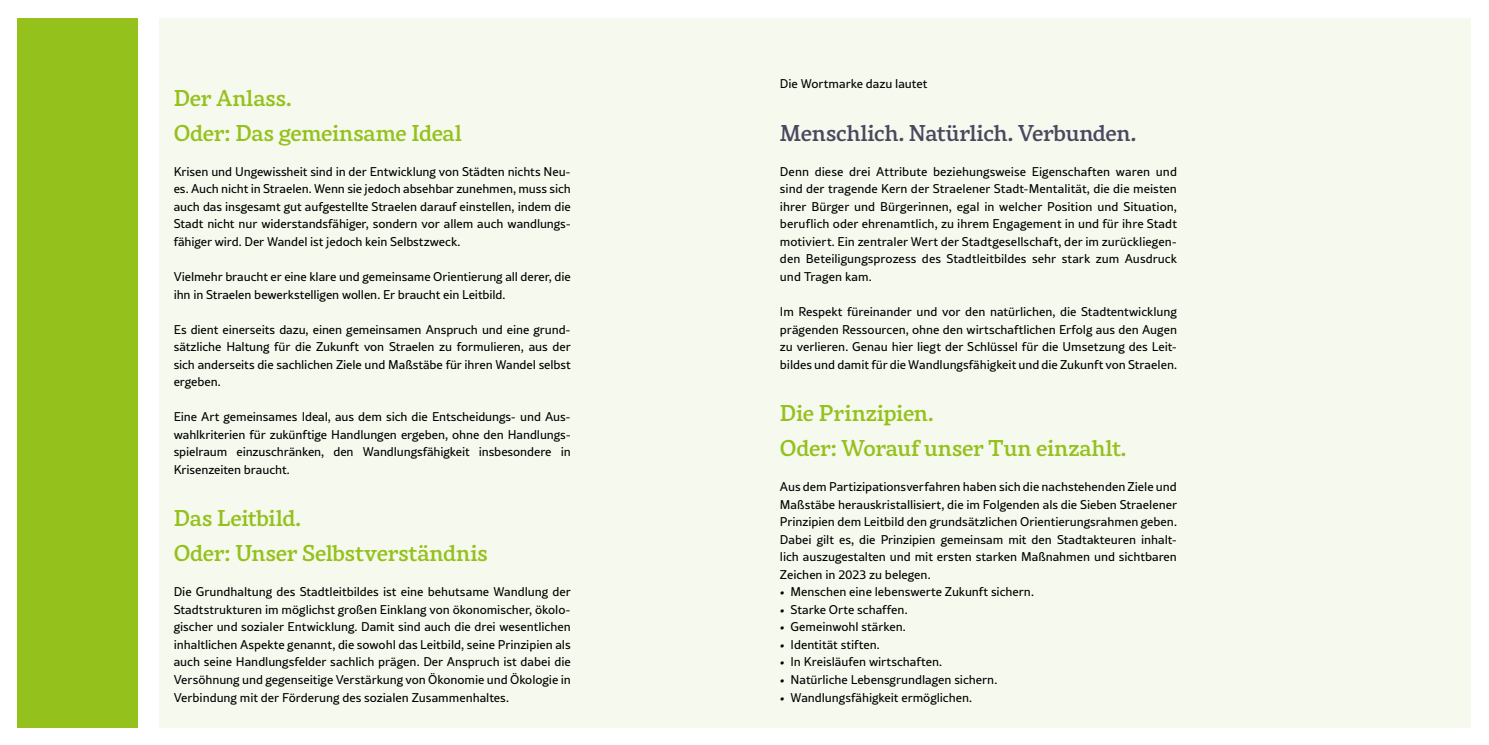
<style>
.page{position:relative;width:1489px;height:745px;background:#fff}
.page>*{position:absolute;margin:0;border:0;box-sizing:border-box;transform-origin:0 0}
.t1{font:500 22.5px/35px "Rival";letter-spacing:-.01em;color:#94c11c}
.t2{font:500 22.5px "Rival";letter-spacing:-.01em;color:#48495f}
.t3{font:12.5px/17.5px "Rival Sans";letter-spacing:-.005em;color:#000;text-align:justify}
.s1{font-family:"Rival"}
</style>
<div class="page">
<div style="left:159px;top:18px;width:1311px;height:708px;background:#f6f9ed"></div>
<div style="left:18px;top:18px;width:120px;height:708px;background:#94c11c"></div>
<h1 class="t1" style="left:174px;top:79px;width:289px">Der Anlass.<br>Oder: Das gemeinsame Ideal</h1>
<p class="t3" style="left:174px;top:162px;width:398px">Krisen und Ungewissheit sind in der Entwicklung von Städten nichts Neu&shy;es. Auch nicht in Straelen. Wenn sie jedoch absehbar zunehmen, muss sich auch das insgesamt gut aufgestellte Straelen darauf einstellen, indem die Stadt nicht nur widerstandsfähiger, sondern vor allem auch wandlungs&shy;fähiger wird. Der Wandel ist jedoch kein Selbstzweck.</p>
<p class="t3" style="left:174px;top:267px;width:398px">Vielmehr braucht er eine klare und gemeinsame Orientierung all derer, die ihn in Straelen bewerkstelligen wollen. Er braucht ein Leitbild.</p>
<p class="t3" style="left:174px;top:320px;width:398px">Es dient einerseits dazu, einen gemeinsamen Anspruch und eine grund&shy;sätzliche Haltung für die Zukunft von Straelen zu formulieren, aus der sich anderseits die sachlichen Ziele und Maßstäbe für ihren Wandel selbst ergeben.</p>
<p class="t3" style="left:174px;top:407px;width:398px">Eine Art gemeinsames Ideal, aus dem sich die Entscheidungs- und Aus&shy;wahlkriterien für zukünftige Handlungen ergeben, ohne den Handlungs&shy;spielraum einzuschränken, den Wandlungsfähigkeit insbesondere in Krisenzeiten braucht.</p>
<h1 class="t1" style="left:174px;top:499px;width:316px">Das Leitbild.<br>Oder: Unser Selbstverständnis</h1>
<p class="t3" style="left:174px;top:582px;width:398px">Die Grundhaltung des Stadtleitbildes ist eine behutsame Wandlung der Stadtstrukturen im möglichst großen Einklang von ökonomischer, ökolo&shy;gischer und sozialer Entwicklung. Damit sind auch die drei wesentlichen inhaltlichen Aspekte genannt, die sowohl das Leitbild, seine Prinzipien als auch seine Handlungsfelder sachlich prägen. Der Anspruch ist dabei die Versöhnung und gegenseitige Verstärkung von Ökonomie und Ökologie in Verbindung mit der Förderung des sozialen Zusammenhaltes.</p>
<p class="t3" style="left:780px;top:75px;width:149px">Die Wortmarke dazu lautet</p>
<h1 class="t2" style="left:780px;top:116px;width:358px">Menschlich. Natürlich. Verbunden.</h1>
<p class="t3" style="left:780px;top:162px;width:398px">Denn diese drei Attribute beziehungsweise Eigenschaften waren und sind der tragende Kern der Straelener Stadt-Mentalität, die die meisten ihrer Bürger und Bürgerinnen, egal in welcher Position und Situation, beruflich oder ehrenamtlich, zu ihrem Engagement in und für ihre Stadt motiviert. Ein zentraler Wert der Stadtgesellschaft, der im zurückliegen&shy;den Beteiligungsprozess des Stadtleitbildes sehr stark zum Ausdruck und Tragen kam.</p>
<p class="t3" style="left:780px;top:302px;width:398px">Im Respekt füreinander und vor den natürlichen, die Stadtentwicklung prägenden Ressourcen, ohne den wirtschaftlichen Erfolg aus den Augen zu verlieren. Genau hier liegt der Schlüssel für die Umsetzung des Leit&shy;bildes und damit für die Wandlungsfähigkeit und die Zukunft von Straelen.</p>
<h1 class="t1" style="left:780px;top:394px;width:348px">Die Prinzipien.<br>Oder: Worauf unser Tun einzahlt.</h1>
<p class="t3" style="left:780px;top:477px;width:398px">Aus dem Partizipationsverfahren haben sich die nachstehenden Ziele und Maßstäbe herauskristallisiert, die im Folgenden als die Sieben Straelener Prinzipien dem Leitbild den grundsätzlichen Orientierungsrahmen geben.<br>Dabei gilt es, die Prinzipien gemeinsam mit den Stadtakteuren inhalt&shy;lich auszugestalten und mit ersten starken Maßnahmen und sichtbaren Zeichen in 2023 zu belegen.</p>
<p class="t3" style="left:780px;top:582px;width:255px"><span class="s1">•</span> Menschen eine lebenswerte Zukunft sichern.</p>
<p class="t3" style="left:780px;top:600px;width:129px"><span class="s1">•</span> Starke Orte schaffen.</p>
<p class="t3" style="left:780px;top:617px;width:127px"><span class="s1">•</span> Gemeinwohl stärken.</p>
<p class="t3" style="left:780px;top:635px;width:101px"><span class="s1">•</span> Identität stiften.</p>
<p class="t3" style="left:780px;top:652px;width:164px"><span class="s1">•</span> In Kreisläufen wirtschaften.</p>
<p class="t3" style="left:780px;top:670px;width:219px"><span class="s1">•</span> Natürliche Lebensgrundlagen sichern.</p>
<p class="t3" style="left:780px;top:687px;width:194px"><span class="s1">•</span> Wandlungsfähigkeit ermöglichen.</p>
</div>
